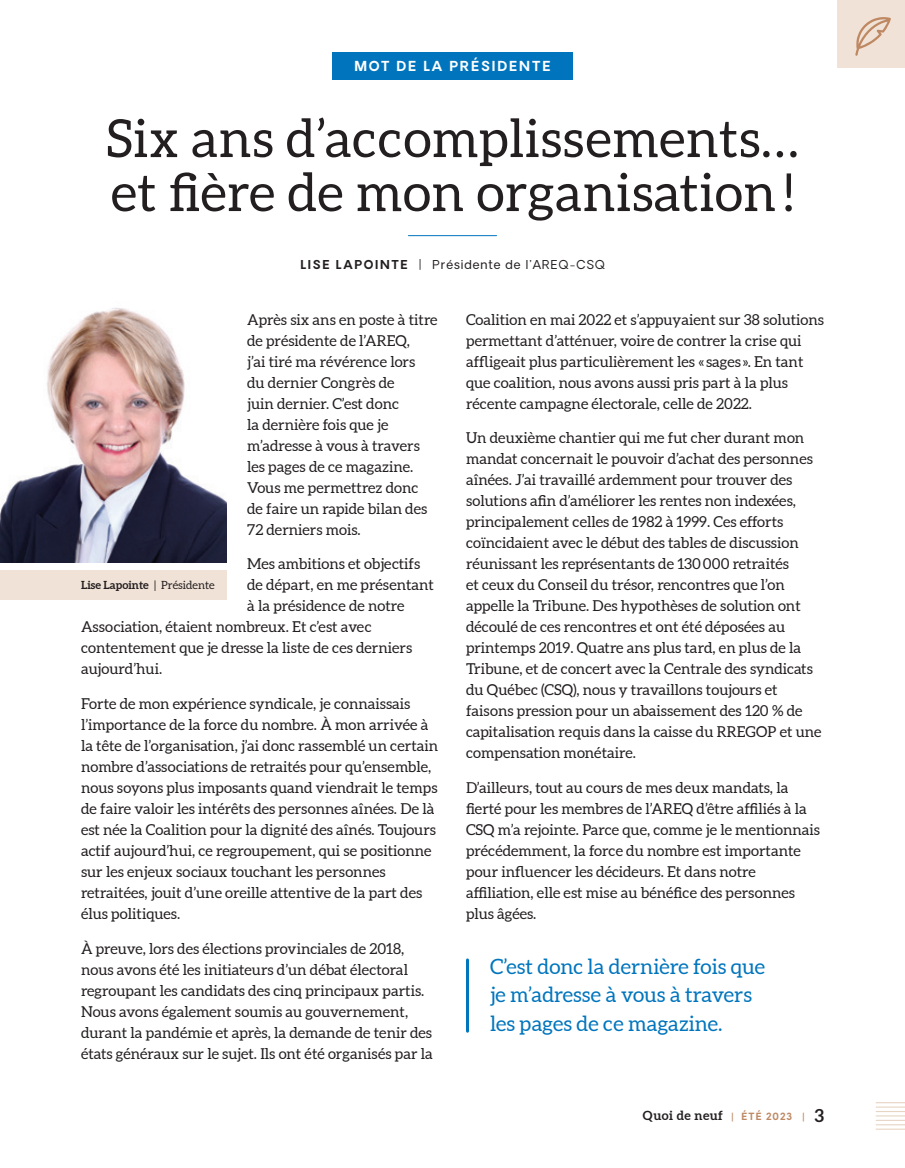
<style>
.page{position:relative;width:905px;height:1168px;background:#fff}
.page>*{position:absolute;margin:0;border:0;box-sizing:border-box;transform-origin:0 0}
.titre{font:52.5px/54px "Aleo";letter-spacing:.01em;color:#231f20}
.exergue{font:21px/28.5px "Aleo";color:#0075bd}
.texte_courant{font:15px/21px "Aleo";color:#231f20}
.section{font:700 13.5px "Oakes Grotesk";letter-spacing:.14em;color:#fff}
.t1{font:700 12.75px "Aleo";letter-spacing:.03em;color:#231f20}
.auteur{font:12px "Oakes Grotesk";letter-spacing:.08em;color:#231f20}
.texte_courant-2{font:700 11.25px "Aleo";color:#231f20}
.s1{font-weight:700}
.s2{font-weight:500}
.s3{font-weight:400}
.s4{font-family:"Oakes Grotesk";font-size:9.75px;color:#be8863}
.s5{font-size:18px}
</style>
<div class="page">
<svg style="left:876px;top:1102px;width:28px;height:23px"></svg>
<hr style="left:876px;top:1128px;width:28px;height:2px;background:#e7d4c3">
<div style="left:837px;top:0;width:67px;height:68px;background:#f0e2d6"></div>
<div style="left:332px;top:52px;width:241px;height:28px;background:#0075bd"></div>
<img style="left:0;top:308px;width:227px;height:254px">
<div style="left:0;top:570px;width:227px;height:30px;background:#f0e2d6"></div>
<hr style="left:408px;top:235px;width:88px;height:1px;background:#0075bd">
<svg style="left:855px;top:17px;width:35px;height:39px"></svg>
<hr style="left:466px;top:960px;width:3px;height:71px;background:#0075bd">
<p class="section" style="left:354px;top:57px;width:198px">MOT DE LA PRÉSIDENTE</p>
<p class="titre" style="left:106px;top:114px;width:694px">Six ans d’accomplissements… et fière de mon organisation!</p>
<p class="auteur" style="left:300px;top:257px;width:306px"><span class="s1">LISE LAPOINTE</span> <span class="s2">|</span> Présidente de l’AREQ-CSQ</p>
<p class="texte_courant" style="left:247px;top:310px;width:192px">Après six ans en poste à titre de présidente de l’AREQ,<br>j’ai tiré ma révérence lors<br>du dernier Congrès de<br>juin dernier. C’est donc<br>la dernière fois que je m’adresse à vous à travers les pages de ce magazine.<br>Vous me permettrez donc de faire un rapide bilan des<br>72 derniers mois.</p>
<p class="texte_courant" style="left:247px;top:554px;width:175px">Mes ambitions et objectifs</p>
<p class="texte_courant" style="left:247px;top:575px;width:188px">de départ, en me présentant</p>
<p class="texte_courant" style="left:247px;top:596px;width:159px">à la présidence de notre</p>
<p class="texte_courant" style="left:81px;top:617px;width:292px">Association, étaient nombreux. Et c’est avec</p>
<p class="texte_courant" style="left:81px;top:638px;width:332px">contentement que je dresse la liste de ces derniers</p>
<p class="texte_courant" style="left:81px;top:659px;width:81px">aujourd’hui.</p>
<p class="texte_courant" style="left:81px;top:694px;width:358px">Forte de mon expérience syndicale, je connaissais l’importance de la force du nombre. À mon arrivée à la tête de l’organisation, j’ai donc rassemblé un certain nombre d’associations de retraités pour qu’ensemble, nous soyons plus imposants quand viendrait le temps de faire valoir les intérêts des personnes aînées. De là est née la Coalition pour la dignité des aînés. Toujours actif aujourd’hui, ce regroupement, qui se positionne sur les enjeux sociaux touchant les personnes retraitées, jouit d’une oreille attentive de la part des élus politiques.</p>
<p class="texte_courant" style="left:81px;top:938px;width:353px">À preuve, lors des élections provinciales de 2018, nous avons été les initiateurs d’un débat électoral regroupant les candidats des cinq principaux partis.<br>Nous avons également soumis au gouvernement, durant la pandémie et après, la demande de tenir des états généraux sur le sujet. Ils ont été organisés par la</p>
<p class="texte_courant-2" style="left:81px;top:578px;width:135px">Lise Lapointe <span class="s3">| Présidente</span></p>
<p class="texte_courant" style="left:466px;top:310px;width:359px">Coalition en mai 2022 et s’appuyaient sur 38 solutions permettant d’atténuer, voire de contrer la crise qui affligeait plus particulièrement les « sages ». En tant que coalition, nous avons aussi pris part à la plus récente campagne électorale, celle de 2022.</p>
<p class="texte_courant" style="left:466px;top:428px;width:357px">Un deuxième chantier qui me fut cher durant mon mandat concernait le pouvoir d’achat des personnes aînées. J’ai travaillé ardemment pour trouver des solutions afin d’améliorer les rentes non indexées, principalement celles de 1982 à 1999. Ces efforts coïncidaient avec le début des tables de discussion réunissant les représentants de 130000 retraités<br>et ceux du Conseil du trésor, rencontres que l’on appelle la Tribune. Des hypothèses de solution ont découlé de ces rencontres et ont été déposées au printemps 2019. Quatre ans plus tard, en plus de la Tribune, et de concert avec la Centrale des syndicats du Québec (CSQ), nous y travaillons toujours et faisons pression pour un abaissement des 120 % de capitalisation requis dans la caisse du RREGOP et une compensation monétaire.</p>
<p class="texte_courant" style="left:466px;top:778px;width:355px">D’ailleurs, tout au cours de mes deux mandats, la fierté pour les membres de l’AREQ d’être affiliés à la CSQ m’a rejointe. Parce que, comme je le mentionnais précédemment, la force du nombre est importante pour influencer les décideurs. Et dans notre affiliation, elle est mise au bénéfice des personnes plus âgées.</p>
<p class="exergue" style="left:490px;top:953px;width:277px">C’est donc la dernière fois que je m’adresse à vous à travers les pages de ce magazine.</p>
<p class="t1" style="left:643px;top:1108px;width:182px">Quoi de neuf <span class="s4">| ÉTÉ 2023 |</span> <span class="s5">3</span></p>
</div>
